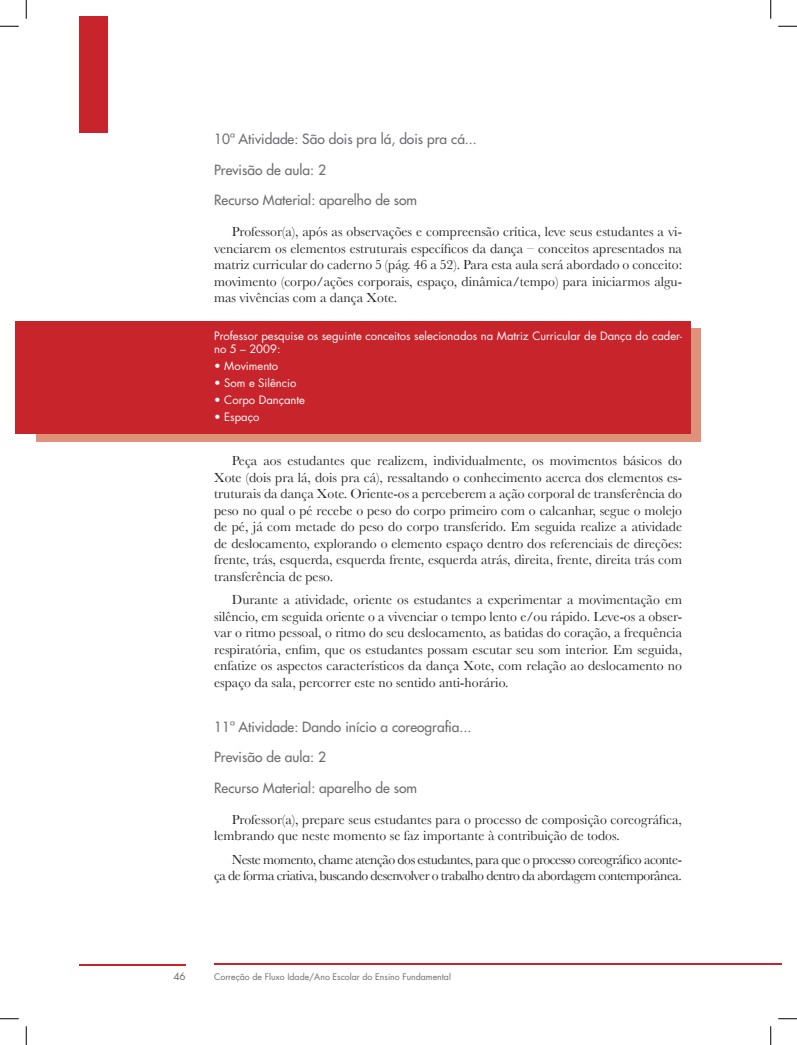
<style>
.page{position:relative;width:797px;height:1045px;background:#fff}
.page>*{position:absolute;margin:0;border:0;box-sizing:border-box;transform-origin:0 0}
.t1{font:13.75px/16.5px "Baskerville";color:#231f20;text-align:justify}
.t2{font:500 13.75px "Futura Std";color:#6c6d70}
.t3{font:13.75px/16.5px "Baskerville";letter-spacing:-.035em;color:#231f20;text-align:right}
.t4{font:11.25px/13.5px "Futura Std";color:#fff}
.t5{font:10px "Futura Std";color:#6c6d70}
.t6{font:8.75px "Futura Std";color:#6c6d70}
</style>
<div class="page">
<hr style="left:214px;top:963px;width:556px;height:2px;background:#c8242b">
<hr style="left:79px;top:963px;width:107px;height:2px;background:#c8242b">
<div style="left:79px;top:16px;width:29px;height:117px;background:#c8242b"></div>
<svg style="left:770px;top:963px;width:11px;height:2px"></svg>
<div style="left:37px;top:328px;width:664px;height:114px;background:#e09179"></div>
<div style="left:16px;top:321px;width:675px;height:113px;background:#c8242b"></div>
<svg style="left:0;top:25px;width:19px;height:2px"></svg>
<svg style="left:778px;top:25px;width:19px;height:2px"></svg>
<svg style="left:0;top:1018px;width:19px;height:1px"></svg>
<svg style="left:778px;top:1018px;width:19px;height:1px"></svg>
<svg style="left:25px;top:0;width:2px;height:19px"></svg>
<svg style="left:25px;top:1026px;width:2px;height:19px"></svg>
<svg style="left:770px;top:0;width:1px;height:19px"></svg>
<svg style="left:770px;top:1026px;width:1px;height:19px"></svg>
<p class="t2" style="left:214px;top:130px;width:264px">10ª Atividade: São dois pra lá, dois pra cá...</p>
<p class="t2" style="left:214px;top:161px;width:113px">Previsão de aula: 2</p>
<p class="t2" style="left:214px;top:192px;width:204px">Recurso Material: aparelho de som</p>
<p class="t1" style="left:214px;top:223px;width:469px;text-indent:18px">Professor(a), após as observações e compreensão crítica, leve seus estudantes a vi&shy;venciarem os elementos estruturais específicos da dança – conceitos apresentados na matriz curricular do caderno 5 (pág. 46 a 52). Para esta aula será abordado o conceito: movimento (corpo/ações corporais, espaço, dinâmica/tempo) para iniciarmos algu&shy;mas vivências com a dança Xote.</p>
<p class="t4" style="left:214px;top:329px;width:469px">Professor pesquise os seguinte conceitos selecionados na Matriz Curricular de Dança do cader&shy;no 5 – 2009:</p>
<p class="t4" style="left:214px;top:359px;width:66px">• Movimento</p>
<p class="t4" style="left:214px;top:376px;width:84px">• Som e Silêncio</p>
<p class="t4" style="left:214px;top:393px;width:92px">• Corpo Dançante</p>
<p class="t4" style="left:214px;top:410px;width:47px">• Espaço</p>
<p class="t1" style="left:214px;top:452px;width:469px;text-indent:18px">Peça aos estudantes que realizem, individualmente, os movimentos básicos do Xote (dois pra lá, dois pra cá), ressaltando o conhecimento acerca dos elementos es&shy;truturais da dança Xote. Oriente-os a perceberem a ação corporal de transferência do peso no qual o pé recebe o peso do corpo primeiro com o calcanhar, segue o molejo de pé, já com metade do peso do corpo transferido. Em seguida realize a atividade de deslocamento, explorando o elemento espaço dentro dos referenciais de direções: frente, trás, esquerda, esquerda frente, esquerda atrás, direita, frente, direita trás com transferência de peso.</p>
<p class="t1" style="left:214px;top:591px;width:469px;text-indent:18px">Durante a atividade, oriente os estudantes a experimentar a movimentação em silêncio, em seguida oriente o a vivenciar o tempo lento e/ou rápido. Leve-os a obser&shy;var o ritmo pessoal, o ritmo do seu deslocamento, as batidas do coração, a frequência respiratória, enfim, que os estudantes possam escutar seu som interior. Em seguida, enfatize os aspectos característicos da dança Xote, com relação ao deslocamento no espaço da sala, percorrer este no sentido anti-horário.</p>
<p class="t2" style="left:214px;top:718px;width:259px">11ª Atividade: Dando início a coreografia...</p>
<p class="t2" style="left:214px;top:748px;width:113px">Previsão de aula: 2</p>
<p class="t2" style="left:214px;top:779px;width:204px">Recurso Material: aparelho de som</p>
<p class="t1" style="left:214px;top:810px;width:469px;text-indent:18px">Professor(a), prepare seus estudantes para o processo de composição coreográfica, lembrando que neste momento se faz importante à contribuição de todos.</p>
<p class="t3" style="left:214px;top:851px;width:469px">Neste momento, chame atenção dos estudantes, para que o processo coreográfico aconte-<br>ça de forma criativa, buscando desenvolver o trabalho dentro da abordagem contemporânea.</p>
<p class="t5" style="left:173px;top:970px;width:14px">46</p>
<p class="t6" style="left:214px;top:971px;width:238px">Correção de Fluxo Idade/Ano Escolar do Ensino Fundamental</p>
</div>
